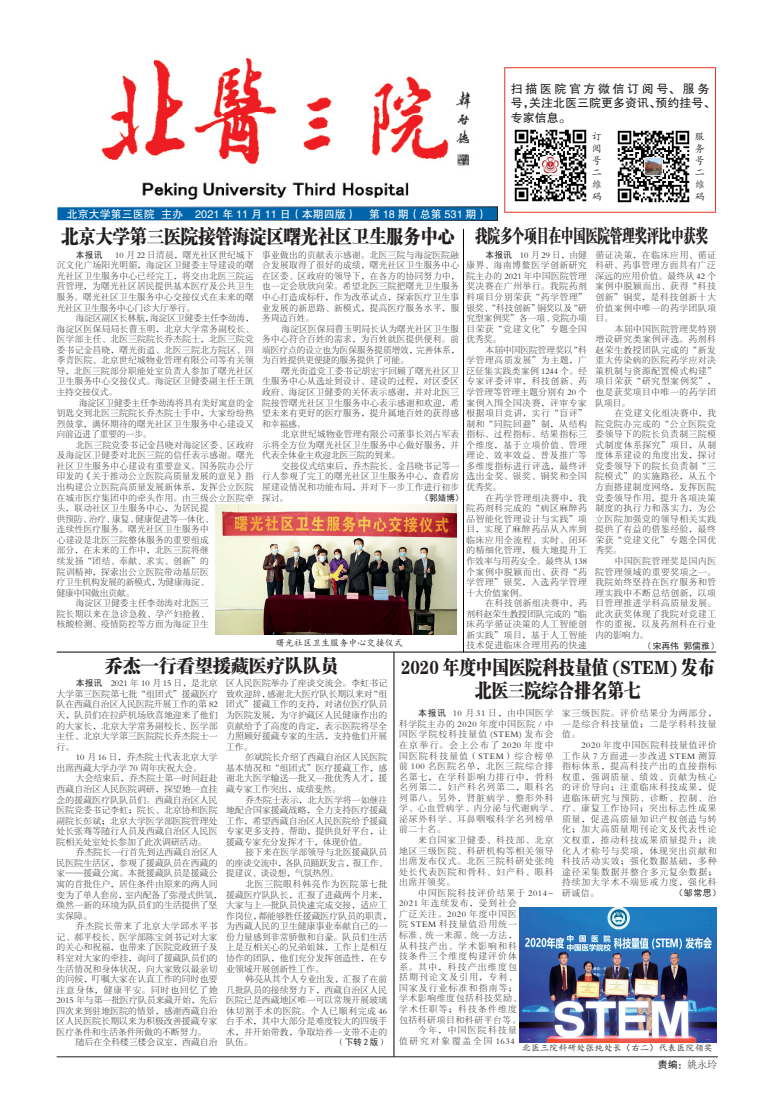
<style>
.page{position:relative;width:774px;height:1117px;background:#fff}
.page>*{position:absolute;margin:0;border:0;box-sizing:border-box;transform-origin:0 0}
.t1{font:19px "FZCSK GBK1 0";color:#231f20;scale:.87 1}
.t2{font:19px "FZCSK GBK1 0";color:#231f20;scale:.9 1}
.t3{font:18px "FZCSK GBK1 0";color:#231f20;scale:.68 1}
.t4{font:18px "FZCSK GBK1 0";color:#231f20}
.t5{font:12px/14.4px "FZHTK GBK1 0";color:#231f20}
.t6{font:11px "FZHTK GBK1 0";color:#fff}
.t7{font:10px "FZKTK GBK1 0";color:#231f20}
.t8{font:10px "FZHTK GBK1 0";color:#231f20}
.t9{font:9px "Kai Ti";letter-spacing:.01em;color:#231f20}
.t10{font:8.8px/10.6px "FZSYK GBK1 0";letter-spacing:.04em;color:#231f20;text-align:justify}
.t11{font:8.8px/10.6px "FZSYK GBK1 0";letter-spacing:.11em;color:#231f20}
.t12{font:8.8px/10.6px "FZSYK GBK1 0";letter-spacing:.115em;color:#231f20}
.t13{font:8.8px/10.6px "FZSYK GBK1 0";letter-spacing:.02em;color:#231f20}
.t14{font:8.8px/10.6px "FZSYK GBK1 0";letter-spacing:.015em;color:#231f20}
.t15{font:8.8px/10.6px "FZSYK GBK1 0";color:#231f20}
.t16{font:8.8px "Sim Hei";color:#231f20}
.t17{font:8.8px/10.6px "FZSYK GBK1 0";letter-spacing:.14em;color:#231f20;text-align:right}
.t18{font:8.8px "FZSYK GBK1 0";letter-spacing:.005em;color:#231f20}
.s1{font-family:"Sim Hei"}
.s2{font-family:"FZSYK GBK1 0"}
.s3{font-family:"FZSYJW GB1 0"}
</style>
<div class="page">
<img style="left:101px;top:58px;width:370px;height:142px">
<div style="left:57px;top:207px;width:440px;height:14px;background:#0065aa"></div>
<svg style="left:83px;top:206px;width:102px;height:1px"></svg>
<svg style="left:194px;top:206px;width:159px;height:1px"></svg>
<hr style="left:57px;top:1057px;width:661px;height:1px;background:#231f20">
<svg style="left:521px;top:1042px;width:193px;height:1px"></svg>
<div style="left:504px;top:67px;width:212px;height:146px;border:1px solid #eb3524"></div>
<img style="left:514px;top:129px;width:73px;height:73px">
<img style="left:617px;top:130px;width:73px;height:73px">
<img style="left:520px;top:907px;width:196px;height:135px">
<hr style="left:463px;top:229px;width:1px;height:423px;background:#030303">
<hr style="left:57px;top:652px;width:659px;height:1px;background:#030303">
<img style="left:215px;top:505px;width:241px;height:129px">
<hr style="left:394px;top:652px;width:1px;height:405px;background:#030303">
<p class="t5" style="left:511px;top:82px;width:206px">扫描医院官方微信订阅号、服务号，关注北医三院更多资讯、预约挂号、专家信息。</p>
<p class="t7" style="left:592px;top:131px;width:11px">订</p>
<p class="t7" style="left:592px;top:143px;width:11px">阅</p>
<p class="t7" style="left:592px;top:155px;width:11px">号</p>
<p class="t7" style="left:592px;top:167px;width:11px">二</p>
<p class="t7" style="left:592px;top:179px;width:11px">维</p>
<p class="t7" style="left:592px;top:191px;width:11px">码</p>
<p class="t7" style="left:695px;top:131px;width:11px">服</p>
<p class="t7" style="left:695px;top:143px;width:11px">务</p>
<p class="t7" style="left:695px;top:155px;width:11px">号</p>
<p class="t7" style="left:695px;top:167px;width:11px">二</p>
<p class="t7" style="left:695px;top:179px;width:11px">维</p>
<p class="t7" style="left:695px;top:191px;width:11px">码</p>
<p class="t3" style="left:475px;top:225px;width:343px">我院多个项目在中国医院管理奖评比中获奖</p>
<p class="t10" style="left:466px;top:250px;width:122px;text-indent:19px"><span class="s1">本报讯</span> 10 月 29 日，由健康界、海南博鳌医学创新研究院主办的 2021 年中国医院管理奖决赛在广州举行。我院药剂科项目分别荣获“药学管理”银奖、“科技创新”铜奖以及“研究型案例奖”各一项 , 党院办项目荣获“党建文化”专题全国优秀奖。</p>
<p class="t10" style="left:466px;top:345px;width:122px;text-indent:19px">本届中国医院管理奖以“科学管理高质发展”为主题，广泛征集实践类案例 1244 个。经专家评委评审，科技创新、药学管理等管理主题分别有 20 个案例入围全国决赛，评审专家根据项目竞讲，实行“盲评”制和“同院回避”制，从结构指标、过程指标、结果指标三个维度，基于立项价值、管理理论、效率效益、普及推广等多维度指标进行评选，最终评选出金奖、银奖、铜奖和全国优秀奖。</p>
<p class="t10" style="left:466px;top:492px;width:122px;text-indent:19px">在药学管理组决赛中，我院药剂科完成的“病区麻醉药品智能化管理设计与实践”项目，实现了麻醉药品从入库到临床应用全流程、实时、闭环的精细化管理，极大地提升工作效率与用药安全。最终从 138个案例中脱颖而出、获得“药学管理”银奖，入选药学管理十大价值案例。</p>
<p class="t10" style="left:466px;top:598px;width:122px;text-indent:19px">在科技创新组决赛中，药剂科赵荣生教授团队完成的“临床药学循证决策的人工智能创新实践”项目，基于人工智能技术促进临床合理用药的快速</p>
<p class="t6" style="left:67px;top:208px;width:422px">北京大学第三医院 主办 2021 年 11 月 11 日（本期四版） 第 18 期（总第 531 期）</p>
<p class="t2" style="left:62px;top:226px;width:439px">北京大学第三医院接管海淀区曙光社区卫生服务中心</p>
<p class="t16" style="left:76px;top:250px;width:28px">本报讯</p>
<p class="t10" style="left:262px;top:250px;width:199px">事业做出的贡献表示感谢。北医三院与海淀医院融合发展取得了很好的成绩，曙光社区卫生服务中心在区委、区政府的领导下，在各方的协同努力中，也一定会欣欣向荣。希望北医三院把曙光卫生服务中心打造成标杆，作为改革试点，探索医疗卫生事业发展的新思路、新模式，提高医疗服务水平，服务周边百姓。</p>
<p class="t10" style="left:262px;top:323px;width:199px;text-indent:19px">海淀区医保局曹玉明局长认为曙光社区卫生服务中心符合百姓的需求，为百姓就医提供便利。前端医疗点的设立也为医保服务提质增效，完善体系，为百姓提供更便捷的服务提供了可能。</p>
<p class="t10" style="left:262px;top:366px;width:198px;text-indent:19px">曙光街道党工委书记胡宏宇回顾了曙光社区卫生服务中心从选址到设计、建设的过程，对区委区政府、海淀区卫健委的关怀表示感谢，并对北医三院接管曙光社区卫生服务中心表示感谢和欢迎，希望未来有更好的医疗服务，提升属地百姓的获得感和幸福感。</p>
<p class="t10" style="left:262px;top:429px;width:198px;text-indent:19px">北京世纪城物业管理有限公司董事长刘占军表示将全方位为曙光社区卫生服务中心做好服务，并代表全体业主欢迎北医三院的到来。</p>
<p class="t10" style="left:262px;top:461px;width:199px;text-indent:19px">交接仪式结束后，乔杰院长、金昌晓书记等一行人参观了完工的曙光社区卫生服务中心，查看房屋建设情况和功能布局，并对下一步工作进行初步探讨。</p>
<p class="t10" style="left:57px;top:250px;width:199px;text-indent:58px">10 月 22 日清晨，曙光社区世纪城下沉文化广场阳光明媚，海淀区卫健委主导建设的曙光社区卫生服务中心已经完工，将交由北医三院运营管理，为曙光社区居民提供基本医疗及公共卫生服务。曙光社区卫生服务中心交接仪式在未来的曙光社区卫生服务中心门诊大厅举行。</p>
<p class="t10" style="left:57px;top:313px;width:199px;text-indent:19px">海淀区副区长林航，海淀区卫健委主任李劲涛，海淀区医保局局长曹玉明，北京大学常务副校长、医学部主任、北医三院院长乔杰院士，北医三院党委书记金昌晓，曙光街道、北医三院北方院区、四季青医院、北京世纪城物业管理有限公司等有关领导，北医三院部分职能处室负责人参加了曙光社区卫生服务中心交接仪式。海淀区卫健委副主任王凯主持交接仪式。</p>
<p class="t10" style="left:57px;top:397px;width:199px;text-indent:23px">海淀区卫健委主任李劲涛将具有美好寓意的金钥匙交到北医三院院长乔杰院士手中，大家纷纷热烈鼓掌，满怀期待的曙光社区卫生服务中心建设又向前迈进了重要的一步。</p>
<p class="t10" style="left:57px;top:440px;width:199px;text-align:left;text-indent:19px">北医三院党委书记金昌晓对海淀区委、区政府及海淀区卫健委对北医三院的信任表示感谢。曙光社区卫生服务中心建设有重要意义。国务院办公厅印发的《关于推动公立医院高质量发展的意见》指出构建公立医院高质量发展新体系，发挥公立医院在城市医疗集团中的牵头作用。由三级公立医院牵头，联动社区卫生服务中心，为居民提<br>供预防、治疗、康复、健康促进等一体化、<br>连续性医疗服务。曙光社区卫生服务中<br>心建设是北医三院整体服务的重要组成<br>部分，在未来的工作中，北医三院将继<br>续发扬“团结、奉献、求实、创新”的<br>院训精神，探索出公立医院带动基层医<br>疗卫生机构发展的新模式，为健康海淀、<br>健康中国做出贡献。</p>
<p class="t10" style="left:57px;top:598px;width:154px;text-indent:19px">海淀区卫健委主任李劲涛对北医三院长期以来在急诊急救、孕产妇抢救、核酸检测、疫情防控等方面为海淀卫生</p>
<p class="t10" style="left:595px;top:250px;width:122px">循证决策，在临床应用、循证科研、药事管理方面具有广泛深远的应用价值。最终从 42 个案例中脱颖而出、获得“科技创新”铜奖，是科技创新十大价值案例中唯一的药学团队项目。</p>
<p class="t10" style="left:595px;top:323px;width:122px;text-indent:19px">本届中国医院管理奖特别增设研究类案例评选。药剂科赵荣生教授团队完成的“新发重大传染病的医院药学应对决策机制与资源配置模式构建”项目荣获“研究型案例奖”，也是获奖项目中唯一的药学团队项目。</p>
<p class="t10" style="left:595px;top:408px;width:122px;text-indent:19px">在党建文化组决赛中，我院党院办完成的“公立医院党委领导下的院长负责制三院模式制度体系探究”项目，从制度体系建设的角度出发，探讨党委领导下的院长负责制“三院模式”的实施路径，从五个方面搭建制度网络，发挥医院党委领导作用，提升各项决策制度的执行力和落实力，为公立医院加强党的领导相关实践提供了有益的借鉴经验，最终荣获“党建文化”专题全国优秀奖。</p>
<p class="t10" style="left:595px;top:556px;width:122px;text-indent:19px">中国医院管理奖是国内医院管理领域的重要奖项之一。我院始终坚持在医疗服务和管理实践中不断总结创新，以项目管理推进学科高质量发展。此次获奖体现了我院对党建工作的重视，以及药剂科在行业内的影响力。</p>
<p class="t16" style="left:646px;top:641px;width:71px">( 宋再伟 郭儒雅 )</p>
<p class="t16" style="left:420px;top:493px;width:45px">（郭婧博）</p>
<p class="t9" style="left:276px;top:639px;width:129px">曙光社区卫生服务中心交接仪式</p>
<p class="t4" style="left:105px;top:655px;width:236px">乔杰一行看望援藏医疗队队员</p>
<p class="t10" style="left:57px;top:678px;width:163px;text-indent:19px"><span class="s1">本报讯</span> 2021 年 10 月 15 日，是北京大学第三医院第七批“组团式”援藏医疗队在西藏自治区人民医院开展工作的第 82天，队员们在拉萨机场欣喜地迎来了他们的大家长，北京大学常务副校长、医学部主任、北京大学第三医院院长乔杰院士一行。</p>
<p class="t15" style="left:57px;top:752px;width:162px;text-indent:19px">10 月 16 日，乔杰院士代表北京大学出席西藏大学办学 70 周年庆祝大会。</p>
<p class="t10" style="left:57px;top:773px;width:163px;text-indent:19px">大会结束后，乔杰院士第一时间赶赴西藏自治区人民医院调研，探望她一直挂念的援藏医疗队队员们。西藏自治区人民医院党委书记李虹；院长、北京协和医院副院长彭斌；北京大学医学部医院管理处处长张骞等随行人员及西藏自治区人民医院相关处室处长参加了此次调研活动。</p>
<p class="t14" style="left:57px;top:847px;width:167px;text-indent:19px">乔杰院长一行首先到达西藏自治区人民医院生活区，参观了援藏队员在西藏的家——援藏公寓。本批援藏队员是援藏公寓的首批住户，居住条件由原来的两人间变为了单人套房，室内配备了弥漫式供氧，焕然一新的环境为队员们的生活提供了坚实保障。</p>
<p class="t10" style="left:57px;top:921px;width:163px;text-indent:19px">乔杰院长带来了北京大学邱水平书记、郝平校长、医学部陈宝剑书记对大家的关心和祝福，也带来了医院党政班子及科室对大家的牵挂，询问了援藏队员们的生活情况和身体状况，向大家致以最亲切的问候，叮嘱大家在认真工作的同时也要注意身体，健康平安。同时也回忆了她2015 年与第一批医疗队员来藏开始，先后四次来到驻地医院的情景，感谢西藏自治区人民医院长期以来为积极改善援藏专家医疗条件和生活条件所做的不断努力。</p>
<p class="t18" style="left:76px;top:1038px;width:143px">随后在全科楼三楼会议室，西藏自治</p>
<p class="t10" style="left:226px;top:678px;width:162px">区人民医院举办了座谈交流会。李虹书记致欢迎辞，感谢北大医疗队长期以来对“组团式”援藏工作的支持，对诸位医疗队员为医院发展，为守护藏区人民健康作出的贡献给予了高度的肯定，表示医院将尽全力照顾好援藏专家的生活，支持他们开展工作。</p>
<p class="t10" style="left:226px;top:752px;width:162px;text-indent:19px">彭斌院长介绍了西藏自治区人民医院基本情况和“组团式”医疗援藏工作，感谢北大医学输送一批又一批优秀人才，援藏专家工作突出，成绩斐然。</p>
<p class="t10" style="left:226px;top:794px;width:162px;text-indent:19px">乔杰院士表示，北大医学将一如继往地配合国家援藏战略，全力支持医疗援藏工作，希望西藏自治区人民医院给予援藏专家更多支持、帮助，提供良好平台，让援藏专家充分发挥才干，体现价值。</p>
<p class="t10" style="left:226px;top:847px;width:163px;text-indent:19px">接下来在医学部领导与北医援藏队员的座谈交流中，各队员踊跃发言，报工作、提建议、谈设想，气氛热烈。</p>
<p class="t13" style="left:226px;top:879px;width:167px;text-indent:19px">北医三院眼科韩亮作为医院第七批援藏医疗队队长，汇报了进藏两个月来，大家与上一批队员快速完成交接，适应工作岗位，都能够胜任援藏医疗队员的职责，为西藏人民的卫生健康事业奉献自己的一份力量感到非常骄傲和自豪。队员们生活上是互相关心的兄弟姐妹，工作上是相互协作的团队，他们充分发挥创造性，在专业领域开展创新性工作。</p>
<p class="t10" style="left:226px;top:974px;width:163px;text-indent:19px">韩亮从其个人专业出发，汇报了在前几批队员的接续努力下，西藏自治区人民医院已是西藏地区唯一可以常规开展玻璃体切割手术的医院。个人已顺利完成 46台手术，其中大部分是难度较大的四级手术，并开始带教，争取培养一支带不走的队伍。</p>
<p class="t16" style="left:336px;top:1038px;width:53px"><span class="s2">（</span>下转 2 版<span class="s2">）</span></p>
<p class="t1" style="left:401px;top:657px;width:362px">2020 年度中国医院科技量值 (STEM) 发布</p>
<p class="t1" style="left:475px;top:680px;width:191px">北医三院综合排名第七</p>
<p class="t11" style="left:399px;top:708px;width:160px;text-indent:19px"><span class="s1">本报讯</span> 10 月 31 日，由中国医学科学院主办的 2020 年度中国医院 / 中国医学院校科技量值 (STEM) 发布会在京举行。会上公布了 2020 年度中国医院科技量值（STEM）综合榜单前 100 名医院名单，北医三院综合排名第七，在学科影响力排行中，骨科名列第二，妇产科名列第二，眼科名列第八。另外，肾脏病学、整形外科学、心血管病学、内分泌与代谢病学、泌尿外科学、耳鼻咽喉科学名列榜单前二十名。</p>
<p class="t10" style="left:399px;top:835px;width:156px;text-indent:19px">来自国家卫健委、科技部、北京地区三级医院、科研机构等相关领导出席发布仪式。北医三院科研处张纯处长代表医院和骨科、妇产科、眼科出席并领奖。</p>
<p class="t12" style="left:399px;top:888px;width:156px;text-indent:19px">中国医院科技评价结果于 2014-<br>2021 年连续发布，受到社会<br>广泛关注。2020 年度中国医<br>院 STEM 科技量值沿用统一<br>标准、统一来源、统一方法，<br>从科技产出、学术影响和科<br>技条件三个维度构建评价体<br>系。其中，科技产出维度包<br>括期刊论文及引用，专利、<br>国家及行业标准和指南等；<br>学术影响维度包括科技奖励、<br>学术任职等；科技条件维度<br>包括科研项目和科研平台等。</p>
<p class="t17" style="left:399px;top:1025px;width:119px">今年，中国医院科技量<br>值研究对象覆盖全国 1634</p>
<p class="t10" style="left:562px;top:708px;width:156px">家三级医院。评价结果分为两部分，一是综合科技量值；二是学科科技量值。</p>
<p class="t10" style="left:562px;top:740px;width:156px;text-indent:19px">2020 年度中国医院科技量值评价工作从 7 方面进一步改进 STEM 测算指标体系，提高科技产出的直接指标权重，强调质量、绩效、贡献为核心的评价导向；注重临床科技成果，促进临床研究与预防、诊断、控制、治疗、康复工作协同；突出标志性成果质量，促进高质量知识产权创造与转化；加大高质量期刊论文及代表性论文权重，推动科技成果质量提升；淡化人才称号与奖项，体现突出贡献和科技活动实效；强化数据基础，多种途径采集数据并整合多元复杂数据；持续加大学术不端惩戒力度，强化科研诚信。</p>
<p class="t16" style="left:674px;top:888px;width:48px">（邹常思）</p>
<p class="t9" style="left:522px;top:1043px;width:192px">北医三院科研处张纯处长（右二）代表医院领奖</p>
<p class="t8" style="left:658px;top:1059px;width:61px">责编：<span class="s3">姚永玲</span></p>
</div>
